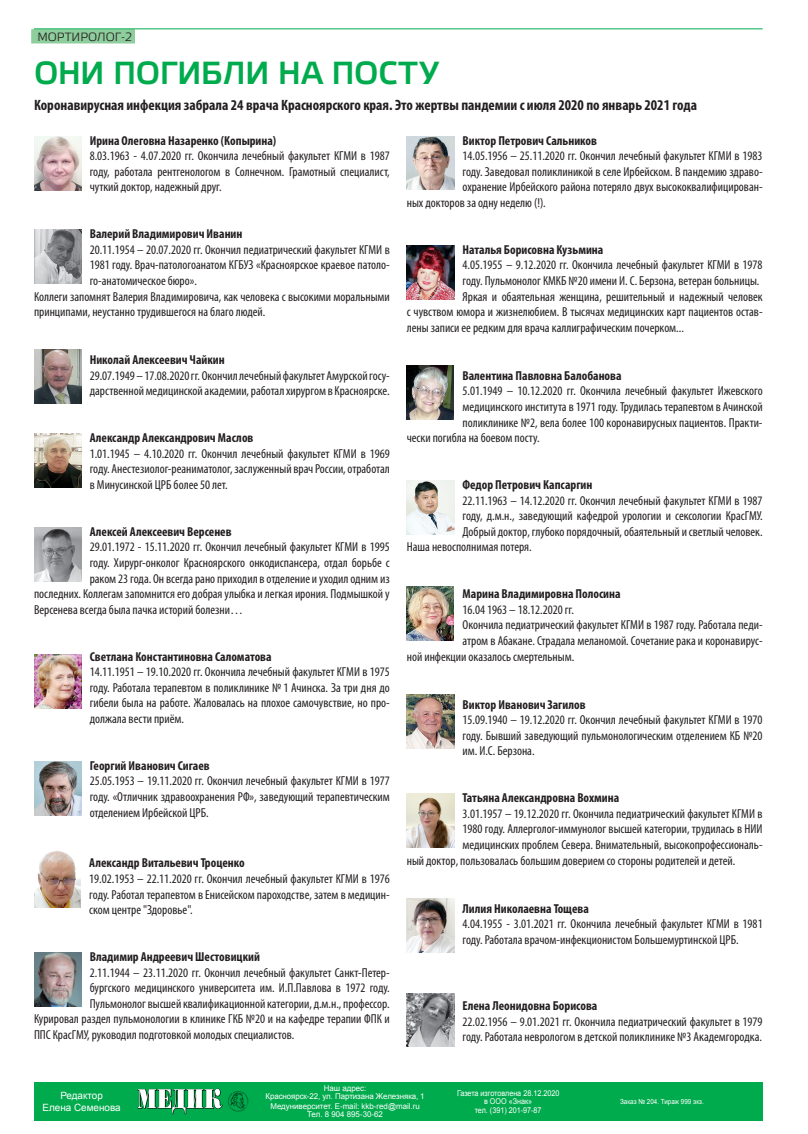
<style>
.page{position:relative;width:808px;height:1134px;background:#fff}
.page>*{position:absolute;margin:0;border:0;box-sizing:border-box;transform-origin:0 0}
.t1{font:32px "Etelka Medium Pro";letter-spacing:-.015em;color:#00ab4d}
.t2{font:700 condensed 15px "Myriad Pro";color:#231f20}
.t3{font:condensed 13px/15.6px "Myriad Pro";color:#231f20;text-align:justify}
.t4{font:700 condensed 13px "Myriad Pro";color:#231f20}
.t5{font:12px "Elektra Light Pro";color:#231f20}
.t6{font:10px/12px "Arial";color:#fff;text-align:center}
.t7{font:8px/8.4px "Arial";color:#fff;text-align:center}
.t8{font:8px/8.5px "Arial";color:#fff;text-align:center;scale:.9 1}
.t9{font:7px "Arial";color:#fff;scale:.9 1}
</style>
<div class="page">
<div style="left:31px;top:29px;width:104px;height:14px;background:#8ecd9c"></div>
<hr style="left:34px;top:28px;width:729px;height:1px;background:#00ab4d">
<img style="left:34px;top:137px;width:47px;height:54px">
<img style="left:34px;top:230px;width:47px;height:53px">
<img style="left:34px;top:350px;width:47px;height:54px">
<img style="left:34px;top:434px;width:47px;height:53px">
<img style="left:34px;top:527px;width:47px;height:54px">
<img style="left:34px;top:655px;width:47px;height:54px">
<img style="left:34px;top:761px;width:47px;height:54px">
<img style="left:34px;top:851px;width:47px;height:56px">
<img style="left:34px;top:952px;width:47px;height:54px">
<img style="left:407px;top:136px;width:47px;height:54px">
<img style="left:407px;top:245px;width:47px;height:54px">
<img style="left:407px;top:365px;width:47px;height:54px">
<img style="left:407px;top:480px;width:47px;height:54px">
<img style="left:407px;top:587px;width:47px;height:54px">
<img style="left:407px;top:694px;width:47px;height:54px">
<img style="left:407px;top:794px;width:47px;height:53px">
<img style="left:407px;top:898px;width:47px;height:54px">
<img style="left:407px;top:993px;width:47px;height:54px">
<div style="left:34px;top:1082px;width:729px;height:38px;background:#00ab4d"></div>
<img style="left:227px;top:1091px;width:22px;height:21px">
<svg style="left:137px;top:1088px;width:86px;height:27px"></svg>
<p class="t5" style="left:37px;top:30px;width:96px">М ортиролог-2</p>
<h1 class="t1" style="left:34px;top:55px;width:406px">Они погибли на посту</h1>
<p class="t2" style="left:34px;top:96px;width:664px">Коронавирусная инфекция забрала 24 врача Красноярского края. Это жертвы пандемии с июля 2020 по январь 2021 года</p>
<p class="t4" style="left:90px;top:132px;width:188px">Ирина Олеговна Назаренко (Копырина)</p>
<p class="t3" style="left:90px;top:148px;width:302px">8.03.1963 - 4.07.2020 гг. Окончила лечебный факультет КГМИ в 1987 году, работала рентгенологом в Солнечном. Грамотный специалист, чуткий доктор, надежный друг.</p>
<p class="t4" style="left:90px;top:226px;width:154px">Валерий Владимирович Иванин</p>
<p class="t3" style="left:90px;top:241px;width:302px">20.11.1954 – 20.07.2020 гг. Окончил педиатрический факультет КГМИ в</p>
<p class="t3" style="left:90px;top:257px;width:302px">1981 году. Врач-патологоанатом КГБУЗ «Красноярское краевое патоло-</p>
<p class="t3" style="left:90px;top:273px;width:109px">го-анатомическое бюро».</p>
<p class="t3" style="left:34px;top:288px;width:357px">Коллеги запомнят Валерия Владимировича, как человека с высокими моральными</p>
<p class="t3" style="left:34px;top:304px;width:233px">принципами, неустанно трудившегося на благо людей.</p>
<p class="t4" style="left:90px;top:352px;width:136px">Николай Алексеевич Чайкин</p>
<p class="t3" style="left:90px;top:367px;width:302px">29.07.1949 – 17.08.2020 гг. Окончил лечебный факультет Амурской госу&shy;дарственной медицинской академии, работал хирургом в Красноярске.</p>
<p class="t4" style="left:90px;top:430px;width:165px">Александр Александрович Маслов</p>
<p class="t3" style="left:90px;top:445px;width:302px">1.01.1945 – 4.10.2020 гг. Окончил лечебный факультет КГМИ в 1969 году. Анестезиолог-реаниматолог, заслуженный врач России, отработал в Минусинской ЦРБ более 50 лет.</p>
<p class="t4" style="left:90px;top:523px;width:143px">Алексей Алексеевич Версенев</p>
<p class="t3" style="left:90px;top:539px;width:302px">29.01.1972 - 15.11.2020 гг. Окончил лечебный факультет КГМИ в 1995</p>
<p class="t3" style="left:90px;top:555px;width:302px">году. Хирург-онколог Красноярского онкодиспансера, отдал борьбе с</p>
<p class="t3" style="left:90px;top:570px;width:302px">раком 23 года. Он всегда рано приходил в отделение и уходил одним из</p>
<p class="t3" style="left:34px;top:586px;width:357px">последних. Коллегам запомнится его добрая улыбка и легкая ирония. Подмышкой у</p>
<p class="t3" style="left:34px;top:601px;width:211px">Версенева всегда была пачка историй болезни…</p>
<p class="t4" style="left:90px;top:648px;width:183px">Светлана Константиновна Саломатова</p>
<p class="t3" style="left:90px;top:664px;width:302px">14.11.1951 – 19.10.2020 гг. Окончила лечебный факультет КГМИ в 1975 году. Работала терапевтом в поликлинике № 1 Ачинска. За три дня до гибели была на работе. Жаловалась на плохое самочувствие, но про&shy;должала вести приём.</p>
<p class="t4" style="left:90px;top:757px;width:122px">Георгий Иванович Сигаев</p>
<p class="t3" style="left:90px;top:773px;width:302px">25.05.1953 – 19.11.2020 гг. Окончил лечебный факультет КГМИ в 1977 году. «Отличник здравоохранения РФ», заведующий терапевтическим отделением Ирбейской ЦРБ.</p>
<p class="t4" style="left:89px;top:855px;width:157px">Александр Витальевич Троценко</p>
<p class="t3" style="left:89px;top:871px;width:302px">19.02.1953 – 22.11.2020 гг. Окончил лечебный факультет КГМИ в 1976 году. Работал терапевтом в Енисейском пароходстве, затем в медицин&shy;ском центре "Здоровье".</p>
<p class="t4" style="left:90px;top:948px;width:172px">Владимир Андреевич Шестовицкий</p>
<p class="t3" style="left:90px;top:964px;width:302px">2.11.1944 – 23.11.2020 гг. Окончил лечебный факультет Санкт-Петер-</p>
<p class="t3" style="left:90px;top:980px;width:302px">бургского медицинского университета им. И.П.Павлова в 1972 году.</p>
<p class="t3" style="left:90px;top:995px;width:302px">Пульмонолог высшей квалификационной категории, д.м.н., профессор.</p>
<p class="t3" style="left:34px;top:1011px;width:357px">Курировал раздел пульмонологии в клинике ГКБ №20 и на кафедре терапии ФПК и</p>
<p class="t3" style="left:34px;top:1027px;width:262px">ППС КрасГМУ, руководил подготовкой молодых специалистов.</p>
<p class="t4" style="left:462px;top:132px;width:136px">Виктор Петрович Сальников</p>
<p class="t3" style="left:462px;top:148px;width:302px">14.05.1956 – 25.11.2020 гг. Окончил лечебный факультет КГМИ в 1983</p>
<p class="t3" style="left:462px;top:163px;width:302px">году. Заведовал поликлиникой в селе Ирбейском. В пандемию здраво-</p>
<p class="t3" style="left:462px;top:179px;width:302px">охранение Ирбейского района потеряло двух высококвалифицирован-</p>
<p class="t3" style="left:407px;top:195px;width:140px">ных докторов за одну неделю (!).</p>
<p class="t4" style="left:462px;top:241px;width:142px">Наталья Борисовна Кузьмина</p>
<p class="t3" style="left:462px;top:257px;width:302px">4.05.1955 – 9.12.2020 гг. Окончила лечебный факультет КГМИ в 1978</p>
<p class="t3" style="left:462px;top:273px;width:298px">году. Пульмонолог КМКБ №20 имени И. С. Берзона, ветеран больницы.</p>
<p class="t3" style="left:462px;top:288px;width:302px">Яркая и обаятельная женщина, решительный и надежный человек</p>
<p class="t3" style="left:407px;top:304px;width:357px">с чувством юмора и жизнелюбием. В тысячах медицинских карт пациентов остав-</p>
<p class="t3" style="left:407px;top:319px;width:279px">лены записи ее редким для врача каллиграфическим почерком...</p>
<p class="t4" style="left:462px;top:367px;width:161px">Валентина Павловна Балобанова</p>
<p class="t3" style="left:462px;top:383px;width:302px">5.01.1949 – 10.12.2020 гг. Окончила лечебный факультет Ижевского</p>
<p class="t3" style="left:462px;top:399px;width:302px">медицинского института в 1971 году. Трудилась терапевтом в Ачинской</p>
<p class="t3" style="left:462px;top:414px;width:302px">поликлинике №2, вела более 100 коронавирусных пациентов. Практи-</p>
<p class="t3" style="left:407px;top:430px;width:134px">чески погибла на боевом посту.</p>
<p class="t4" style="left:462px;top:476px;width:131px">Федор Петрович Капсаргин</p>
<p class="t3" style="left:462px;top:492px;width:302px">22.11.1963 – 14.12.2020 гг. Окончил лечебный факультет КГМИ в 1987</p>
<p class="t3" style="left:462px;top:508px;width:302px">году, д.м.н., заведующий кафедрой урологии и сексологии КрасГМУ.</p>
<p class="t3" style="left:462px;top:523px;width:302px">Добрый доктор, глубоко порядочный, обаятельный и светлый человек.</p>
<p class="t3" style="left:407px;top:539px;width:126px">Наша невосполнимая потеря.</p>
<p class="t4" style="left:462px;top:586px;width:160px">Марина Владимировна Полосина</p>
<p class="t3" style="left:462px;top:601px;width:113px">16.04 1963 – 18.12.2020 гг.</p>
<p class="t3" style="left:462px;top:617px;width:302px">Окончила педиатрический факультет КГМИ в 1987 году. Работала педи-</p>
<p class="t3" style="left:462px;top:633px;width:302px">атром в Абакане. Страдала меланомой. Сочетание рака и коронавирус-</p>
<p class="t3" style="left:407px;top:648px;width:169px">ной инфекции оказалось смертельным.</p>
<p class="t4" style="left:462px;top:696px;width:125px">Виктор Иванович Загилов</p>
<p class="t3" style="left:462px;top:712px;width:302px">15.09.1940 – 19.12.2020 гг. Окончил лечебный факультет КГМИ в 1970 году. Бывший заведующий пульмонологическим отделением КБ №20 им. И.С. Берзона.</p>
<p class="t4" style="left:462px;top:790px;width:158px">Татьяна Александровна Вохмина</p>
<p class="t3" style="left:462px;top:805px;width:302px">3.01.1957 – 19.12.2020 гг. Окончила педиатрический факультет КГМИ в</p>
<p class="t3" style="left:462px;top:821px;width:302px">1980 году. Аллерголог-иммунолог высшей категории, трудилась в НИИ</p>
<p class="t3" style="left:462px;top:837px;width:302px">медицинских проблем Севера. Внимательный, высокопрофессиональ-</p>
<p class="t3" style="left:407px;top:852px;width:330px">ный доктор, пользовалась большим доверием со стороны родителей и детей.</p>
<p class="t4" style="left:462px;top:900px;width:128px">Лилия Николаевна Тощева</p>
<p class="t3" style="left:462px;top:916px;width:302px">4.04.1955 - 3.01.2021 гг. Окончила лечебный факультет КГМИ в 1981 году. Работала врачом-инфекционистом Большемуртинской ЦРБ.</p>
<p class="t4" style="left:462px;top:998px;width:136px">Елена Леонидовна Борисова</p>
<p class="t3" style="left:462px;top:1013px;width:302px">22.02.1956 – 9.01.2021 гг. Окончила педиатрический факультет в 1979 году. Работала неврологом в детской поликлинике №3 Академгородка.</p>
<p class="t7" style="left:265px;top:1084px;width:161px">Наш адрес:<br>Красноярск-22, ул. Партизана Железняка, 1</p>
<p class="t7" style="left:270px;top:1102px;width:151px">Медуниверситет. E-mail: kkb-red@mail.ru<br>Тел. 8 904 895-30-62</p>
<p class="t8" style="left:457px;top:1089px;width:115px">Газета изготовлена 28.12.2020 в ООО «Знак»<br>тел. (391) 201-97-87</p>
<p class="t6" style="left:43px;top:1089px;width:80px">Редактор<br>Елена Семенова</p>
<p class="t9" style="left:620px;top:1097px;width:95px">Заказ № 204. Тираж 999 экз.</p>
</div>
